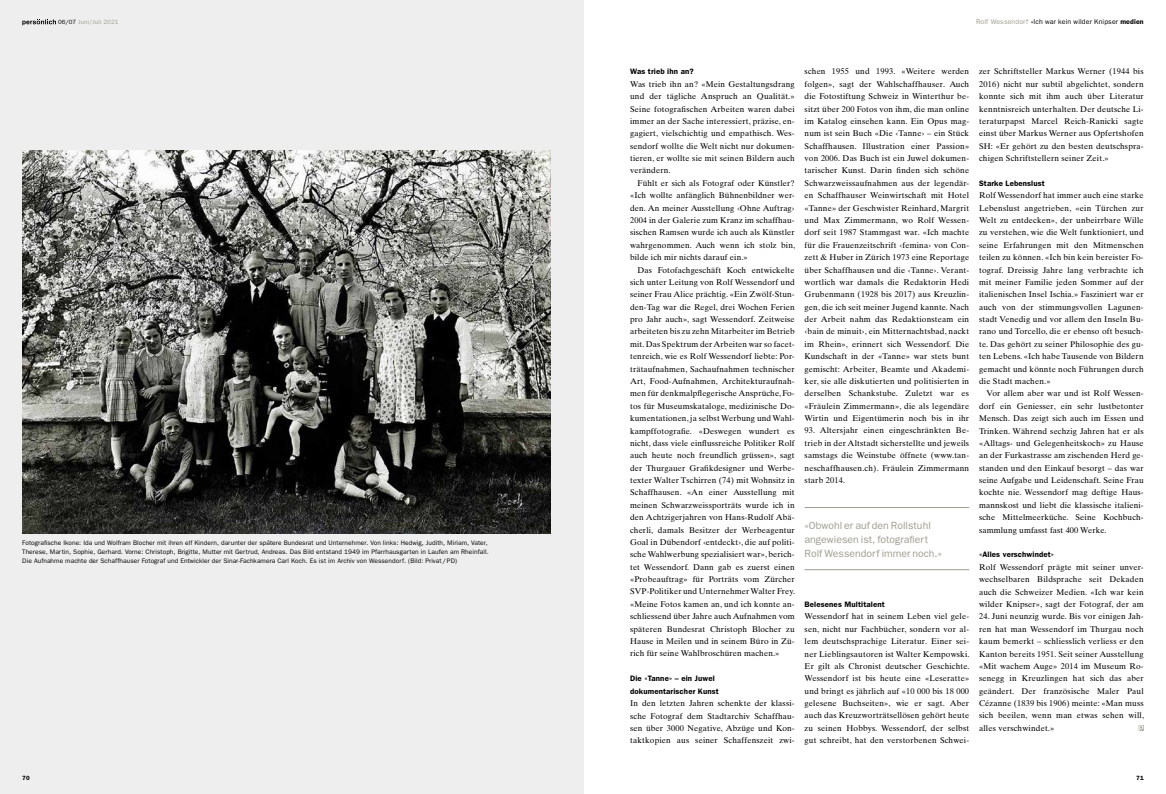
<style>
.page{position:relative;width:1166px;height:794px;background:#fff}
.page>*{position:absolute;margin:0;border:0;box-sizing:border-box;transform-origin:0 0}
.t1{font:10.5px/14px "Franklin Gothic";color:#9e9d90}
.t2{font:8.31px/12.3px "Times Ten";letter-spacing:.02em;color:#000;text-align:justify}
.t3{font:600 7.88px/12.3px "Franklin Gothic";letter-spacing:.015em;color:#000}
.t4{font:7px "Franklin Gothic";letter-spacing:.015em;color:#000}
.t5{font:6.56px/8.8px "Franklin Gothic";letter-spacing:.01em;color:#000}
.t6{font:6.12px "Franklin Gothic";letter-spacing:.015em;color:#9e9d90}
.t7{font:600 6.12px "Franklin Gothic";color:#000}
.s1{color:#000}
.s2{color:#9e9d90}
.s3{font-weight:600}
</style>
<div class="page">
<div style="left:0;top:0;width:583px;height:794px;background:#eee"></div>
<img style="left:22px;top:150px;width:529px;height:384px">
<svg style="left:22px;top:19px;width:34px;height:6px"></svg>
<svg style="left:1138px;top:725px;width:5px;height:6px"></svg>
<hr style="left:804px;top:507px;width:165px;height:1px;background:#9e9d90">
<hr style="left:804px;top:569px;width:165px;height:1px;background:#9e9d90">
<p class="t6" style="left:58px;top:19px;width:62px"><span class="s1">06/07</span> Juni/Juli 2021</p>
<p class="t6" style="left:62px;top:19px;width:77px"><span class="s1">1 2</span> a uar/Februar 2012</p>
<p class="t4" style="left:976px;top:17px;width:169px"><span class="s2">Rolf Wessendorf</span> «Ich war kein wilder Knipser <span class="s3">medien</span></p>
<p class="t5" style="left:22px;top:538px;width:468px">Fotografische Ikone: Ida und Wolfram Blocher mit ihren elf Kindern, darunter der spätere Bundesrat und Unternehmer. Von links: Hedwig, Judith, Miriam, Vater,<br>Therese, Martin, Sophie, Gerhard. Vorne: Christoph, Brigitte, Mutter mit Gertrud, Andreas. Das Bild entstand 1949 im Pfarrhausgarten in Laufen am Rheinfall.<br>Die Aufnahme machte der Schaffhauser Fotograf und Entwickler der Sinar-Fachkamera Carl Koch. Es ist im Archiv von Wessendorf. (Bild: Privat / PD)</p>
<p class="t3" style="left:630px;top:66px;width:65px">Was trieb ihn an?</p>
<p class="t2" style="left:630px;top:78px;width:166px">Was trieb ihn an? «Mein Gestaltungsdrang und der tägliche Anspruch an Qualität.» Seine fotografischen Arbeiten waren dabei immer an der Sache interessiert, präzise, en&shy;gagiert, vielschichtig und empathisch. Wes&shy;sendorf wollte die Welt nicht nur dokumen&shy;tieren, er wollte sie mit seinen Bildern auch verändern.</p>
<p class="t2" style="left:630px;top:177px;width:166px;text-indent:7px">Fühlt er sich als Fotograf oder Künstler? «Ich wollte anfänglich Bühnenbildner wer&shy;den. An meiner Ausstellung ‹Ohne Auftrag› 2004 in der Galerie zum Kranz im schaffhau&shy;sischen Ramsen wurde ich auch als Künstler wahrgenommen. Auch wenn ich stolz bin, bilde ich mir nichts darauf ein.»</p>
<p class="t2" style="left:630px;top:263px;width:166px;text-indent:7px">Das Fotofachgeschäft Koch entwickelte sich unter Leitung von Rolf Wessendorf und seiner Frau Alice prächtig. «Ein Zwölf-Stun&shy;den-Tag war die Regel, drei Wochen Ferien pro Jahr auch», sagt Wessendorf. Zeitweise arbeiteten bis zu zehn Mitarbeiter im Betrieb mit. Das Spektrum der Arbeiten war so facet&shy;tenreich, wie es Rolf Wessendorf liebte: Por&shy;trätaufnahmen, Sachaufnahmen technischer Art, Food-Aufnahmen, Architekturaufnah&shy;men für denkmalpflegerische Ansprüche, Fo&shy;tos für Museumskataloge, medizinische Do&shy;kumentationen, ja selbst Werbung und Wahl&shy;kampffotografie. «Deswegen wundert es nicht, dass viele einflussreiche Politiker Rolf auch heute noch freundlich grüssen», sagt der Thurgauer Grafikdesigner und Werbe&shy;texter Walter Tschirren (74) mit Wohnsitz in Schaffhausen. «An einer Ausstellung mit meinen Schwarzweissporträts wurde ich in den Achtzigerjahren von Hans-Rudolf Abä&shy;cherli, damals Besitzer der Werbeagentur Goal in Dübendorf ‹entdeckt›, die auf politi&shy;sche Wahlwerbung spezialisiert war», berich&shy;tet Wessendorf. Dann gab es zuerst einen «Probeauftrag» für Porträts vom Zürcher SVP-Politiker und Unternehmer Walter Frey. «Meine Fotos kamen an, und ich konnte an&shy;schliessend über Jahre auch Aufnahmen vom späteren Bundesrat Christoph Blocher zu Hause in Meilen und in seinem Büro in Zü&shy;rich für seine Wahlbroschüren machen.»</p>
<p class="t3" style="left:630px;top:672px;width:90px">Die «Tanne» – ein Juwel dokumentarischer Kunst</p>
<p class="t2" style="left:630px;top:697px;width:166px">In den letzten Jahren schenkte der klassi&shy;sche Fotograf dem Stadtarchiv Schaffhau&shy;sen über 3000 Negative, Abzüge und Kon&shy;taktkopien aus seiner Schaffenszeit zwi-</p>
<p class="t2" style="left:804px;top:65px;width:166px">schen 1955 und 1993. «Weitere werden folgen», sagt der Wahlschaffhauser. Auch die Fotostiftung Schweiz in Winterthur be&shy;sitzt über 200 Fotos von ihm, die man online im Katalog einsehen kann. Ein Opus mag&shy;num ist sein Buch «Die ‹Tanne› – ein Stück Schaffhausen. Illustration einer Passion» von 2006. Das Buch ist ein Juwel dokumen&shy;tarischer Kunst. Darin finden sich schöne Schwarzweissaufnahmen aus der legendär&shy;en Schaffhauser Weinwirtschaft mit Hotel «Tanne» der Geschwister Reinhard, Margrit und Max Zimmermann, wo Rolf Wessen&shy;dorf seit 1987 Stammgast war. «Ich machte für die Frauenzeitschrift ‹femina› von Con&shy;zett &amp; Huber in Zürich 1973 eine Reportage über Schaffhausen und die ‹Tanne›. Verant&shy;wortlich war damals die Redaktorin Hedi Grubenmann (1928 bis 2017) aus Kreuzlin&shy;gen, die ich seit meiner Jugend kannte. Nach der Arbeit nahm das Redaktionsteam ein ‹bain de minuit›, ein Mitternachtsbad, nackt im Rhein», erinnert sich Wessendorf. Die Kundschaft in der «Tanne» war stets bunt gemischt: Arbeiter, Beamte und Akademi&shy;ker, sie alle diskutierten und politisierten in derselben Schankstube. Zuletzt war es «Fräulein Zimmermann», die als legendäre Wirtin und Eigentümerin noch bis in ihr</p>
<p class="t2" style="left:804px;top:424px;width:166px">93. Altersjahr einen eingeschränkten Be&shy;trieb in der Altstadt sicherstellte und jeweils samstags die Weinstube öffnete (www.tan&shy;neschaffhausen.ch). Fräulein Zimmermann starb 2014.</p>
<p class="t1" style="left:804px;top:518px;width:139px">«Obwohl er auf den Rollstuhl angewiesen ist, fotografiert<br>Rolf Wessendorf immer noch.»</p>
<p class="t3" style="left:804px;top:598px;width:82px">Belesenes Multitalent</p>
<p class="t2" style="left:804px;top:610px;width:166px">Wessendorf hat in seinem Leben viel gele&shy;sen, nicht nur Fachbücher, sondern vor al&shy;lem deutschsprachige Literatur. Einer sei&shy;ner Lieblingsautoren ist Walter Kempowski.<br>Er gilt als Chronist deutscher Geschichte.<br>Wessendorf ist bis heute eine «Leseratte» und bringt es jährlich auf «10 000 bis 18 000 gelesene Buchseiten», wie er sagt. Aber auch das Kreuzworträtsellösen gehört heute zu seinen Hobbys. Wessendorf, der selbst gut schreibt, hat den verstorbenen Schwei-</p>
<p class="t2" style="left:979px;top:65px;width:166px">zer Schriftsteller Markus Werner (1944 bis 2016) nicht nur subtil abgelichtet, sondern konnte sich mit ihm auch über Literatur kenntnisreich unterhalten. Der deutsche Li&shy;teraturpapst Marcel Reich-Ranicki sagte einst über Markus Werner aus Opfertshofen SH: «Er gehört zu den besten deutschspra&shy;chigen Schriftstellern seiner Zeit.»</p>
<p class="t3" style="left:979px;top:177px;width:67px">Starke Lebenslust</p>
<p class="t2" style="left:979px;top:189px;width:166px">Rolf Wessendorf hat immer auch eine starke Lebenslust angetrieben, «ein Türchen zur Welt zu entdecken», der unbeirrbare Wille zu verstehen, wie die Welt funktioniert, und seine Erfahrungen mit den Mitmenschen teilen zu können. «Ich bin kein bereister Fo&shy;tograf. Dreissig Jahre lang verbrachte ich mit meiner Familie jeden Sommer auf der italienischen Insel Ischia.» Fasziniert war er auch von der stimmungsvollen Lagunen&shy;stadt Venedig und vor allem den Inseln Bu&shy;rano und Torcello, die er ebenso oft besuch&shy;te. Das gehört zu seiner Philosophie des gu&shy;ten Lebens. «Ich habe Tausende von Bildern gemacht und könnte noch Führungen durch die Stadt machen.»</p>
<p class="t2" style="left:979px;top:387px;width:166px;text-indent:7px">Vor allem aber war und ist Rolf Wessen&shy;dorf ein Geniesser, ein sehr lustbetonter Mensch. Das zeigt sich auch im Essen und Trinken. Während sechzig Jahren hat er als «Alltags- und Gelegenheitskoch» zu Hause an der Furkastrasse am zischenden Herd ge&shy;standen und den Einkauf besorgt – das war seine Aufgabe und Leidenschaft. Seine Frau kochte nie. Wessendorf mag deftige Haus&shy;mannskost und liebt die klassische italieni&shy;sche Mittelmeerküche. Seine Kochbuch&shy;sammlung umfasst fast 400 Werke.</p>
<p class="t3" style="left:979px;top:548px;width:77px">«Alles verschwindet»</p>
<p class="t2" style="left:979px;top:561px;width:166px">Rolf Wessendorf prägte mit seiner unver&shy;wechselbaren Bildsprache seit Dekaden auch die Schweizer Medien. «Ich war kein wilder Knipser», sagt der Fotograf, der am</p>
<p class="t2" style="left:979px;top:610px;width:167px">24. Juni neunzig wurde. Bis vor einigen Jah&shy;ren hat man Wessendorf im Thurgau noch kaum bemerkt – schliesslich verliess er den Kanton bereits 1951. Seit seiner Ausstellung «Mit wachem Auge» 2014 im Museum Ro&shy;senegg in Kreuzlingen hat sich das aber geändert. Der französische Maler Paul Cézanne (1839 bis 1906) meinte: «Man muss sich beeilen, wenn man etwas sehen will, alles verschwindet.»</p>
<p class="t7" style="left:22px;top:774px;width:9px">70</p>
<p class="t7" style="left:1136px;top:774px;width:9px">71</p>
</div>
